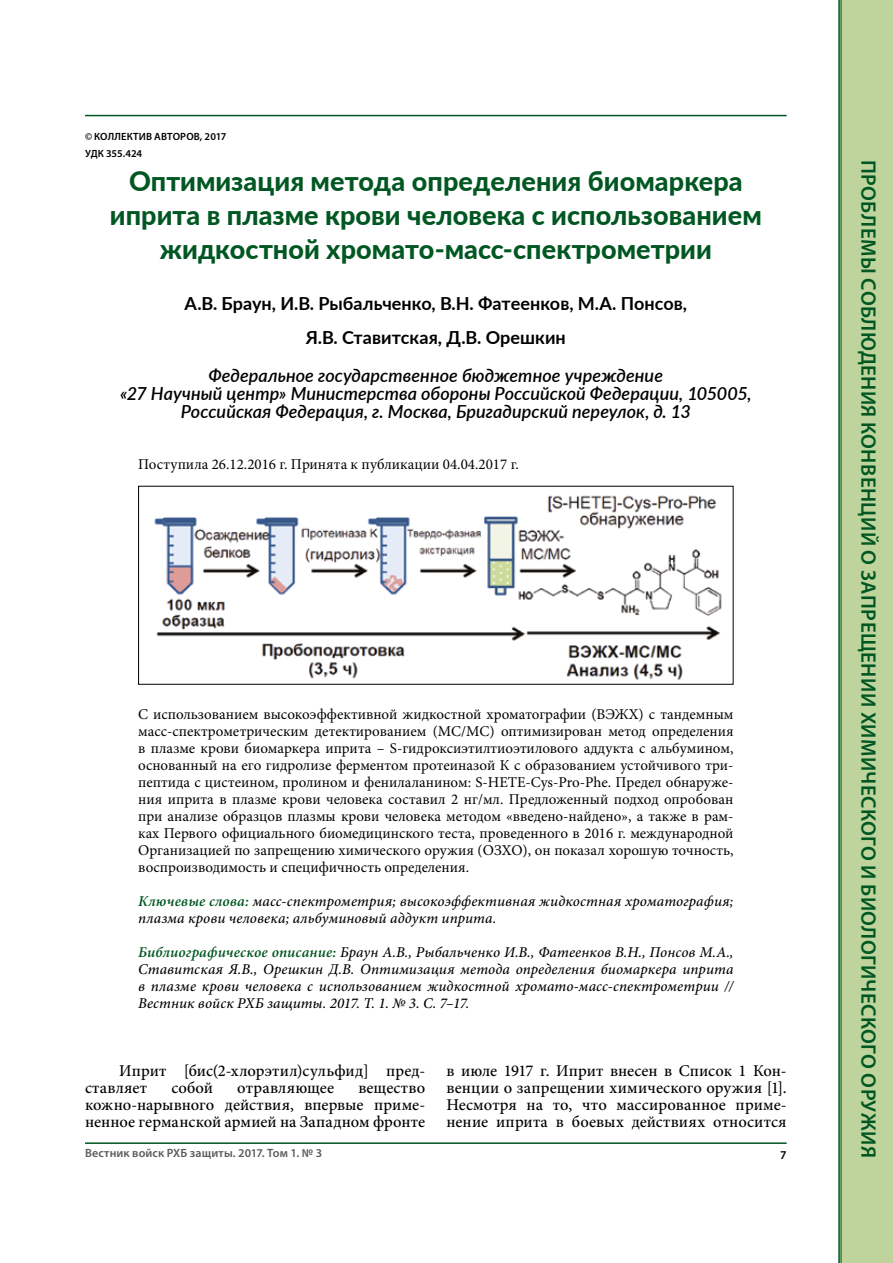
<style>
.page{position:relative;width:893px;height:1263px;background:#fff}
.page>*{position:absolute;margin:0;border:0;box-sizing:border-box;transform-origin:0 0}
.t1{font:800 27px/34px "Lato";color:#005722;text-align:center}
.t2{font:600 21px "Myriad Pro";letter-spacing:.02em;color:#005722}
.t3{font:italic 600 18px/18px "Lato";letter-spacing:.005em;color:#000;text-align:center}
.t4{font:700 18px/34px "Lato";letter-spacing:.005em;color:#000;text-align:center}
.t5{font:500 16.5px/17px "Minion Pro";letter-spacing:.01em;color:#000;text-align:justify}
.t6{font:15px/17px "Minion Pro";color:#000;text-align:justify}
.t7{font:italic 500 15px/17px "Minion Pro";letter-spacing:.005em;color:#000}
.t8{font:600 12px "Myriad Pro";letter-spacing:.01em;color:#5c5c5b}
.t9{font:600 12px "Myriad Pro";color:#000}
.t10{font:600 10.5px/17px "Myriad Pro";letter-spacing:.01em;color:#000}
.s1{font-weight:600;color:#005722}
</style>
<div class="page">
<hr style="left:85px;top:115px;width:702px;height:1px;background:#005722">
<hr style="left:85px;top:1142px;width:702px;height:2px;background:#005722">
<img style="left:154px;top:495px;width:568px;height:185px">
<div style="left:138px;top:486px;width:595px;height:199px;border:1px solid #000"></div>
<svg style="left:838px;top:0;width:3px;height:1263px;background:#498756"></svg>
<svg style="left:841px;top:0;width:52px;height:1263px;background:#b6ce97"></svg>
<p class="t10" style="left:85px;top:128px;width:143px">© КОЛЛЕКТИВ АВТОРОВ, 2017<br>УДК 355.424</p>
<h1 class="t1" style="left:110px;top:163px;width:653px">Оптимизация метода определения биомаркера иприта в плазме крови человека с использованием жидкостной хромато-масс-спектрометрии</h1>
<p class="t4" style="left:185px;top:286px;width:504px">А.В. Браун, И.В. Рыбальченко, В.Н. Фатеенков, М.А. Понсов,<br>Я.В. Ставитская, Д.В. Орешкин</p>
<p class="t3" style="left:120px;top:365px;width:633px">Федеральное государственное бюджетное учреждение<br>«27 Научный центр» Министерства обороны Российской Федерации, 105005,<br>Российская Федерация, г. Москва, Бригадирский переулок, д. 13</p>
<p class="t6" style="left:138px;top:455px;width:382px">Поступила 26.12.2016 г. Принята к публикации 04.04.2017 г.</p>
<p class="t6" style="left:138px;top:705px;width:597px">С использованием высокоэффективной жидкостной хроматографии (ВЭЖХ) с тандемным масс-спектрометрическим детектированием (МС/МС) оптимизирован метод определения в плазме крови биомаркера иприта – S-гидроксиэтилтиоэтилового аддукта с альбумином, основанный на его гидролизе ферментом протеиназой К с образованием устойчивого три&shy;пептида с цистеином, пролином и фенилаланином: S-HETE-Cys-Pro-Phe. Предел обнаруже&shy;ния иприта в плазме крови человека составил 2 нг/мл. Предложенный подход опробован при анализе образцов плазмы крови человека методом «введено-найдено», а также в рам&shy;ках Первого официального биомедицинского теста, проведенного в 2016 г. международной Организацией по запрещению химического оружия (ОЗХО), он показал хорошую точность, воспроизводимость и специфичность определения.</p>
<p class="t7" style="left:138px;top:892px;width:597px"><span class="s1">Ключевые слова:</span> масс-спектрометрия; высокоэффективная жидкостная хроматография; плазма крови человека; альбуминовый аддукт иприта.</p>
<p class="t7" style="left:138px;top:943px;width:597px;text-align:justify"><span class="s1">Библиографическое описание:</span> Браун А.В., Рыбальченко И.В., Фатеенков В.Н., Понсов М.А., Ставитская Я.В., Орешкин Д.В. Оптимизация метода определения биомаркера иприта в плазме крови человека с использованием жидкостной хромато-масс-спектрометрии // Вестник войск РХБ защиты. 2017. Т. 1. № 3. С. 7–17.</p>
<p class="t5" style="left:85px;top:1062px;width:342px;text-indent:34px">Иприт [бис(2-хлорэтил)сульфид] пред&shy;ставляет</p>
<p class="t5" style="left:171px;top:1079px;width:43px">собой</p>
<p class="t5" style="left:237px;top:1079px;width:98px">отравляющее</p>
<p class="t5" style="left:85px;top:1079px;width:342px;text-indent:273px">вещество кожно-нарывного действия, впервые приме&shy;ненное германской армией на Западном фронте</p>
<p class="t5" style="left:446px;top:1062px;width:342px">в июле 1917 г. Иприт внесен в Список 1 Кон&shy;венции о запрещении химического оружия [1].<br>Несмотря на то, что массированное приме&shy;нение иприта в боевых действиях относится</p>
<p class="t8" style="left:85px;top:1145px;width:239px">Вестник войск РХБ защиты. 2017. Том 1. № 3</p>
<p class="t9" style="left:780px;top:1147px;width:8px">7</p>
<h2 class="t2" style="left:882px;top:160px;width:999px;rotate:90deg">ПРОБЛЕМЫ СОБЛЮДЕНИЯ КОНВЕНЦИЙ О ЗАПРЕЩЕНИИ ХИМИЧЕСКОГО И БИОЛОГИЧЕСКОГО ОРУЖИЯ</h2>
</div>
